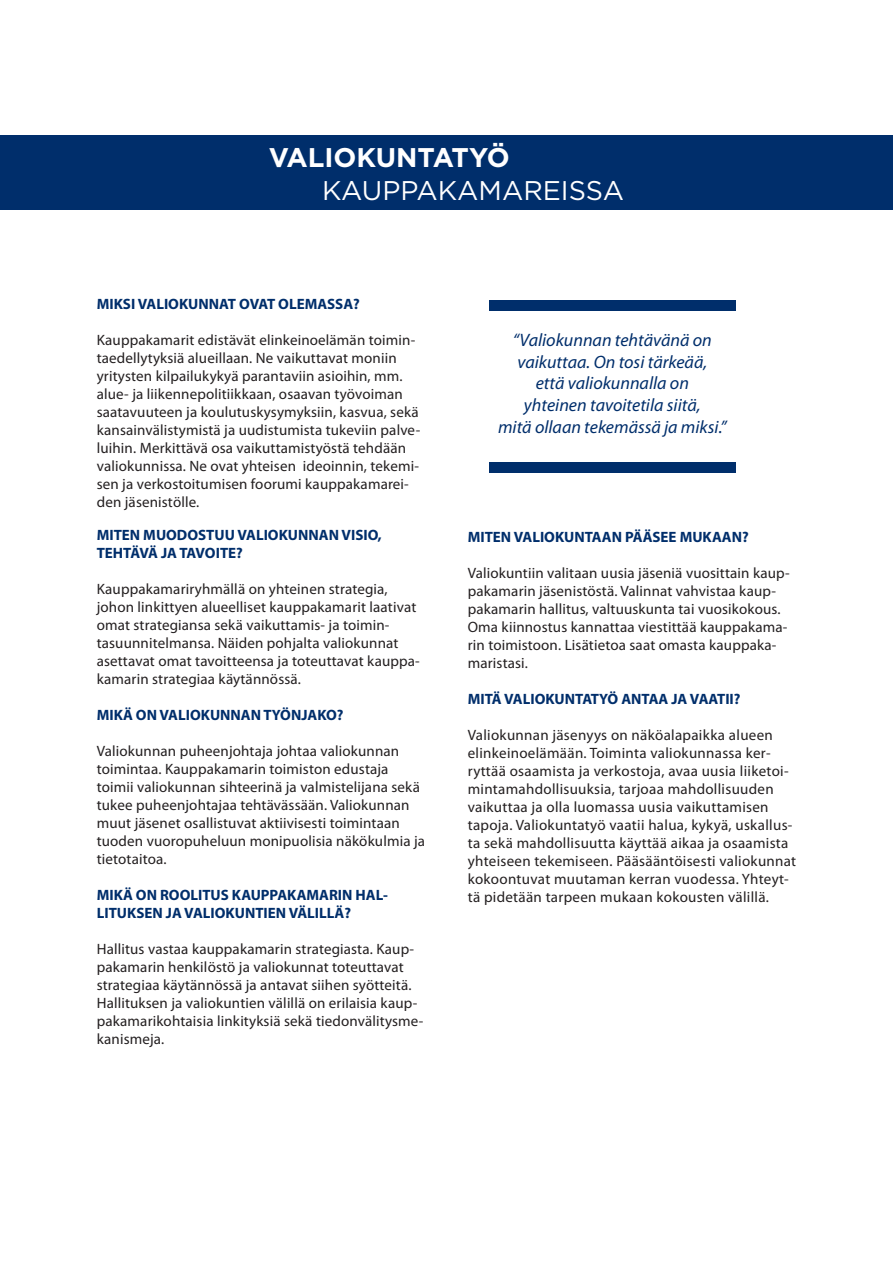
<style>
.page{position:relative;width:893px;height:1263px;background:#fff}
.page>*{position:absolute;margin:0;border:0;box-sizing:border-box;transform-origin:0 0}
.paakirjoitus_otsikko{font:27px "Gotham";color:#fff}
.paakirjoitus_otsikko-2{font:700 27px "Gotham";color:#fff}
.t1{font:italic 18px "Myriad Pro";color:#002e6b}
.palsta_leipa_a{font:15px/18px "Myriad Pro";letter-spacing:.01em;color:#231f20}
.t2{font:700 15px/18px "Myriad Pro";color:#002e6b}
</style>
<div class="page">
<div style="left:489px;top:462px;width:247px;height:11px;background:#002e6b"></div>
<div style="left:489px;top:300px;width:247px;height:10px;background:#002e6b"></div>
<div style="left:0;top:136px;width:893px;height:74px;background:#002e6b"></div>
<p class="paakirjoitus_otsikko-2" style="left:269px;top:140px;width:242px">VALIOKUNTATYÖ</p>
<p class="paakirjoitus_otsikko" style="left:322px;top:173px;width:303px">KAUPPAKAMAREISSA</p>
<p class="t2" style="left:97px;top:294px;width:265px">MIKSI VALIOKUNNAT OVAT OLEMASSA?</p>
<p class="palsta_leipa_a" style="left:97px;top:331px;width:325px">Kauppakamarit edistävät elinkeinoelämän toimin&shy;taedellytyksiä alueillaan. Ne vaikuttavat moniin yritysten kilpailukykyä parantaviin asioihin, mm. alue- ja liikennepolitiikkaan, osaavan työvoiman saatavuuteen ja koulutuskysymyksiin, kasvua, sekä kansainvälistymistä ja uudistumista tukeviin palve&shy;luihin. Merkittävä osa vaikuttamistyöstä tehdään valiokunnissa. Ne ovat yhteisen ideoinnin, tekemi&shy;sen ja verkostoitumisen foorumi kauppakamarei&shy;den jäsenistölle.</p>
<p class="t2" style="left:97px;top:525px;width:287px">MITEN MUODOSTUU VALIOKUNNAN VISIO,<br>TEHTÄVÄ JA TAVOITE?</p>
<p class="palsta_leipa_a" style="left:97px;top:580px;width:325px">Kauppakamariryhmällä on yhteinen strategia, johon linkittyen alueelliset kauppakamarit laativat omat strategiansa sekä vaikuttamis- ja toimin&shy;tasuunnitelmansa. Näiden pohjalta valiokunnat asettavat omat tavoitteensa ja toteuttavat kauppa&shy;kamarin strategiaa käytännössä.</p>
<p class="t2" style="left:97px;top:705px;width:248px">MIKÄ ON VALIOKUNNAN TYÖNJAKO?</p>
<p class="palsta_leipa_a" style="left:97px;top:742px;width:330px">Valiokunnan puheenjohtaja johtaa valiokunnan toimintaa. Kauppakamarin toimiston edustaja toimii valiokunnan sihteerinä ja valmistelijana sekä tukee puheenjohtajaa tehtävässään. Valiokunnan muut jäsenet osallistuvat aktiivisesti toimintaan tuoden vuoropuheluun monipuolisia näkökulmia ja tietotaitoa.</p>
<p class="t2" style="left:97px;top:885px;width:293px">MIKÄ ON ROOLITUS KAUPPAKAMARIN HAL-<br>LITUKSEN JA VALIOKUNTIEN VÄLILLÄ?</p>
<p class="palsta_leipa_a" style="left:97px;top:940px;width:328px">Hallitus vastaa kauppakamarin strategiasta. Kaup&shy;pakamarin henkilöstö ja valiokunnat toteuttavat strategiaa käytännössä ja antavat siihen syötteitä.<br>Hallituksen ja valiokuntien välillä on erilaisia kaup&shy;pakamarikohtaisia linkityksiä sekä tiedonvälitysme&shy;kanismeja.</p>
<p class="t1" style="left:513px;top:329px;width:201px">“Valiokunnan tehtävänä on</p>
<p class="t1" style="left:517px;top:351px;width:191px">vaikuttaa. On tosi tärkeää,</p>
<p class="t1" style="left:536px;top:372px;width:155px">että valiokunnalla on</p>
<p class="t1" style="left:524px;top:394px;width:178px">yhteinen tavoitetila siitä,</p>
<p class="t1" style="left:498px;top:415px;width:230px">mitä ollaan tekemässä ja miksi.”</p>
<p class="t2" style="left:468px;top:527px;width:282px">MITEN VALIOKUNTAAN PÄÄSEE MUKAAN?</p>
<p class="palsta_leipa_a" style="left:468px;top:564px;width:323px">Valiokuntiin valitaan uusia jäseniä vuosittain kaup&shy;pakamarin jäsenistöstä. Valinnat vahvistaa kaup&shy;pakamarin hallitus, valtuuskunta tai vuosikokous.<br>Oma kiinnostus kannattaa viestittää kauppakama&shy;rin toimistoon. Lisätietoa saat omasta kauppaka&shy;maristasi.</p>
<p class="t2" style="left:468px;top:689px;width:274px">MITÄ VALIOKUNTATYÖ ANTAA JA VAATII?</p>
<p class="palsta_leipa_a" style="left:468px;top:726px;width:330px">Valiokunnan jäsenyys on näköalapaikka alueen elinkeinoelämään. Toiminta valiokunnassa ker&shy;ryttää osaamista ja verkostoja, avaa uusia liiketoi&shy;mintamahdollisuuksia, tarjoaa mahdollisuuden vaikuttaa ja olla luomassa uusia vaikuttamisen tapoja. Valiokuntatyö vaatii halua, kykyä, uskallus&shy;ta sekä mahdollisuutta käyttää aikaa ja osaamista yhteiseen tekemiseen. Pääsääntöisesti valiokunnat kokoontuvat muutaman kerran vuodessa. Yhteyt&shy;tä pidetään tarpeen mukaan kokousten välillä.</p>
</div>
